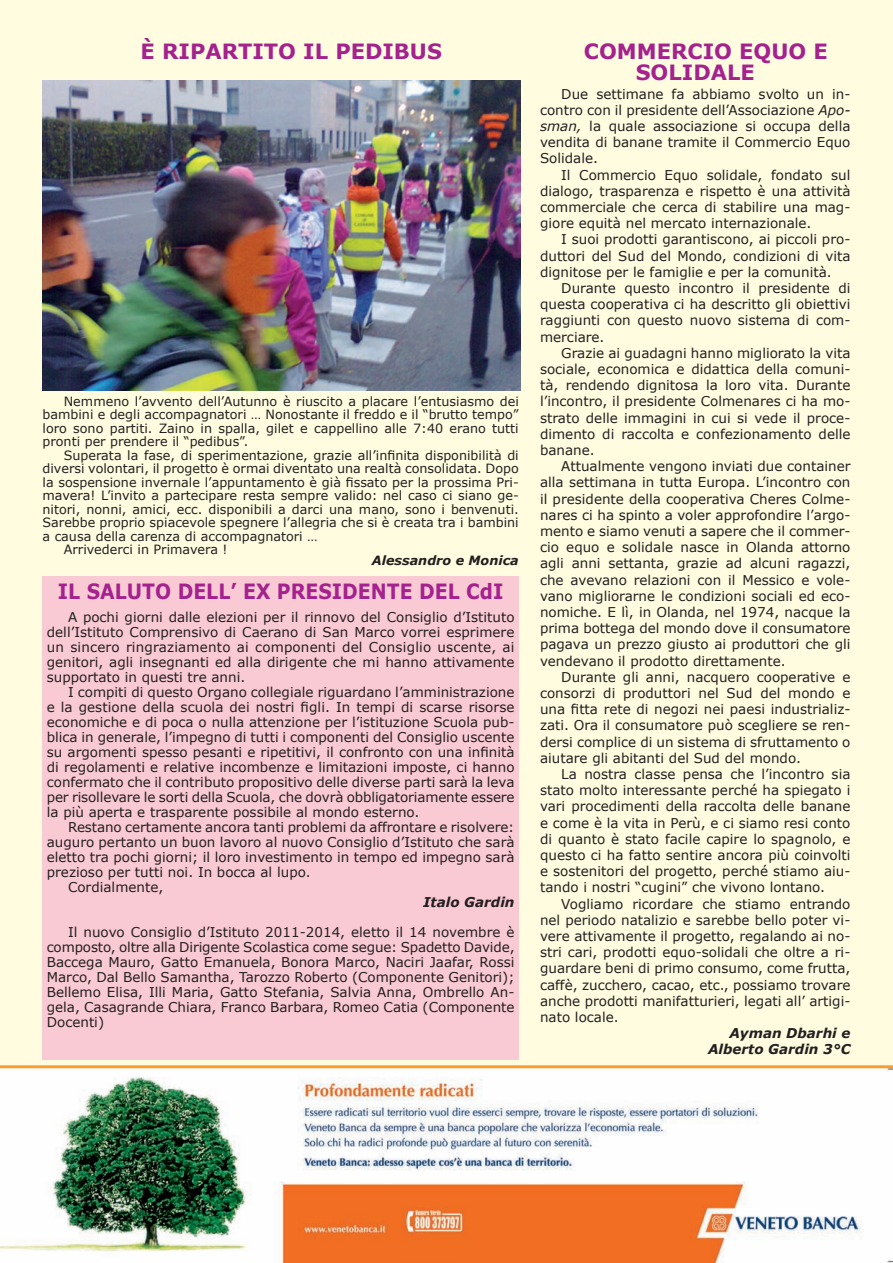
<style>
.page{position:relative;width:893px;height:1263px;background:#fff}
.page>*{position:absolute;margin:0;border:0;box-sizing:border-box;transform-origin:0 0}
.t1{font:700 21px/21px "Verdana";color:#a4228e}
.t2{font:700 21px "Verdana";color:#a4228e;scale:.9 1}
.t3{font:13.5px/16.2px "Verdana";color:#231f20;text-align:justify}
.t4{font:italic 700 13.5px/16.2px "Verdana";color:#231f20;text-align:right}
.t5{font:12.75px/13.5px "Verdana";color:#231f20;text-align:justify}
.t6{font:italic 700 12.75px "Verdana";color:#231f20}
.s1{font-style:italic}
</style>
<div class="page">
<div style="left:1px;top:1px;width:891px;height:1261px;background:#fffce0"></div>
<img style="left:0;top:1068px;width:893px;height:195px">
<hr style="left:0;top:1065px;width:893px;height:3px;background:#f89d2f">
<img style="left:43px;top:80px;width:478px;height:310px">
<div style="left:43px;top:577px;width:476px;height:483px;background:#f9c9d4"></div>
<h1 class="t1" style="left:141px;top:40px;width:38px">È RIPARTITO</h1>
<h1 class="t1" style="left:303px;top:40px;width:48px">IL PEDIBUS</h1>
<p class="t5" style="left:43px;top:394px;width:478px;text-indent:21px">Nemmeno l’avvento dell’Autunno è riuscito a placare l’entusiasmo dei bambini e degli accompagnatori … Nonostante il freddo e il “brutto tempo” loro sono partiti. Zaino in spalla, gilet e cappellino alle 7:40 erano tutti pronti per prendere il “pedibus”.</p>
<p class="t5" style="left:64px;top:448px;width:456px">Superata la fase, di sperimentazione, grazie all’infinita disponibilità di</p>
<p class="t5" style="left:43px;top:462px;width:478px">diversi volontari, il progetto è ormai diventato una realtà consolidata. Dopo</p>
<p class="t5" style="left:43px;top:475px;width:478px">la sospensione invernale l’appuntamento è già fissato per la prossima Pri-</p>
<p class="t5" style="left:43px;top:489px;width:478px">mavera! L’invito a partecipare resta sempre valido: nel caso ci siano ge-</p>
<p class="t5" style="left:43px;top:502px;width:478px">nitori, nonni, amici, ecc. disponibili a darci una mano, sono i benvenuti.</p>
<p class="t5" style="left:43px;top:516px;width:478px">Sarebbe proprio spiacevole spegnere l’allegria che si è creata tra i bambini</p>
<p class="t5" style="left:43px;top:529px;width:277px">a causa della carenza di accompagnatori …</p>
<p class="t5" style="left:64px;top:543px;width:165px">Arrivederci in Primavera !</p>
<p class="t6" style="left:372px;top:551px;width:148px">Alessandro e Monica</p>
<h1 class="t2" style="left:58px;top:576px;width:496px">IL SALUTO DELL’ EX PRESIDENTE DEL CDI</h1>
<p class="t3" style="left:47px;top:610px;width:469px;line-height:15px;text-indent:21px">A pochi giorni dalle elezioni per il rinnovo del Consiglio d’Istituto dell’Istituto Comprensivo di Caerano di San Marco vorrei esprimere un sincero ringraziamento ai componenti del Consiglio uscente, ai genitori, agli insegnanti ed alla dirigente che mi hanno attivamente supportato in questi tre anni.</p>
<p class="t3" style="left:47px;top:685px;width:469px;line-height:15px;text-indent:21px">I compiti di questo Organo collegiale riguardano l’amministrazione e la gestione della scuola dei nostri figli. In tempi di scarse risorse economiche e di poca o nulla attenzione per l’istituzione Scuola pub&shy;blica in generale, l’impegno di tutti i componenti del Consiglio uscente su argomenti spesso pesanti e ripetitivi, il confronto con una infinità di regolamenti e relative incombenze e limitazioni imposte, ci hanno confermato che il contributo propositivo delle diverse parti sarà la leva per risollevare le sorti della Scuola, che dovrà obbligatoriamente essere la più aperta e trasparente possibile al mondo esterno.</p>
<p class="t3" style="left:68px;top:819px;width:448px">Restano certamente ancora tanti problemi da affrontare e risolvere:</p>
<p class="t3" style="left:47px;top:834px;width:469px">auguro pertanto un buon lavoro al nuovo Consiglio d’Istituto che sarà</p>
<p class="t3" style="left:47px;top:849px;width:469px">eletto tra pochi giorni; il loro investimento in tempo ed impegno sarà</p>
<p class="t3" style="left:47px;top:864px;width:265px">prezioso per tutti noi. In bocca al lupo.</p>
<p class="t3" style="left:68px;top:879px;width:97px">Cordialmente,</p>
<p class="t4" style="left:423px;top:894px;width:93px">Italo Gardin</p>
<p class="t3" style="left:47px;top:925px;width:469px;line-height:15px;text-indent:21px">Il nuovo Consiglio d’Istituto 2011-2014, eletto il 14 novembre è composto, oltre alla Dirigente Scolastica come segue: Spadetto Davide, Baccega Mauro, Gatto Emanuela, Bonora Marco, Naciri Jaafar, Rossi Marco, Dal Bello Samantha, Tarozzo Roberto (Componente Genitori); Bellemo Elisa, Illi Maria, Gatto Stefania, Salvia Anna, Ombrello An&shy;gela, Casagrande Chiara, Franco Barbara, Romeo Catia (Componente Docenti)</p>
<h1 class="t1" style="left:636px;top:40px;width:194px;text-indent:-52px">COMMERCIO EQUO E<br>SOLIDALE</h1>
<p class="t3" style="left:540px;top:85px;width:312px;text-indent:21px">Due settimane fa abbiamo svolto un in&shy;contro con il presidente dell’Associazione <span class="s1">Apo&shy;sman,</span> la quale associazione si occupa della vendita di banane tramite il Commercio Equo Solidale.</p>
<p class="t3" style="left:540px;top:166px;width:312px;text-indent:21px">Il Commercio Equo solidale, fondato sul dialogo, trasparenza e rispetto è una attività commerciale che cerca di stabilire una mag&shy;giore equità nel mercato internazionale.</p>
<p class="t3" style="left:540px;top:231px;width:312px;text-indent:21px">I suoi prodotti garantiscono, ai piccoli pro&shy;duttori del Sud del Mondo, condizioni di vita dignitose per le famiglie e per la comunità.</p>
<p class="t3" style="left:540px;top:280px;width:312px;text-indent:21px">Durante questo incontro il presidente di questa cooperativa ci ha descritto gli obiettivi raggiunti con questo nuovo sistema di com&shy;merciare.</p>
<p class="t3" style="left:540px;top:345px;width:312px;text-indent:21px">Grazie ai guadagni hanno migliorato la vita sociale, economica e didattica della comuni&shy;tà, rendendo dignitosa la loro vita. Durante l’incontro, il presidente Colmenares ci ha mo&shy;strato delle immagini in cui si vede il proce&shy;dimento di raccolta e confezionamento delle banane.</p>
<p class="t3" style="left:540px;top:458px;width:312px;text-indent:21px">Attualmente vengono inviati due container alla settimana in tutta Europa. L’incontro con il presidente della cooperativa Cheres Colme&shy;nares ci ha spinto a voler approfondire l’argo&shy;mento e siamo venuti a sapere che il commer&shy;cio equo e solidale nasce in Olanda attorno agli anni settanta, grazie ad alcuni ragazzi, che avevano relazioni con il Messico e vole&shy;vano migliorarne le condizioni sociali ed eco&shy;nomiche. E lì, in Olanda, nel 1974, nacque la prima bottega del mondo dove il consumatore pagava un prezzo giusto ai produttori che gli vendevano il prodotto direttamente.</p>
<p class="t3" style="left:540px;top:669px;width:312px;text-indent:21px">Durante gli anni, nacquero cooperative e consorzi di produttori nel Sud del mondo e una fitta rete di negozi nei paesi industrializ&shy;zati. Ora il consumatore può scegliere se ren&shy;dersi complice di un sistema di sfruttamento o aiutare gli abitanti del Sud del mondo.</p>
<p class="t3" style="left:540px;top:766px;width:312px;text-indent:21px">La nostra classe pensa che l’incontro sia stato molto interessante perché ha spiegato i vari procedimenti della raccolta delle banane e come è la vita in Perù, e ci siamo resi conto di quanto è stato facile capire lo spagnolo, e questo ci ha fatto sentire ancora più coinvolti e sostenitori del progetto, perché stiamo aiu&shy;tando i nostri “cugini” che vivono lontano.</p>
<p class="t3" style="left:540px;top:895px;width:312px;text-indent:21px">Vogliamo ricordare che stiamo entrando nel periodo natalizio e sarebbe bello poter vi&shy;vere attivamente il progetto, regalando ai no&shy;stri cari, prodotti equo-solidali che oltre a ri&shy;guardare beni di primo consumo, come frutta, caffè, zucchero, cacao, etc., possiamo trovare anche prodotti manifatturieri, legati all’ artigi&shy;nato locale.</p>
<p class="t4" style="left:708px;top:1025px;width:144px">Ayman Dbarhi e<br>Alberto Gardin 3°C</p>
</div>
